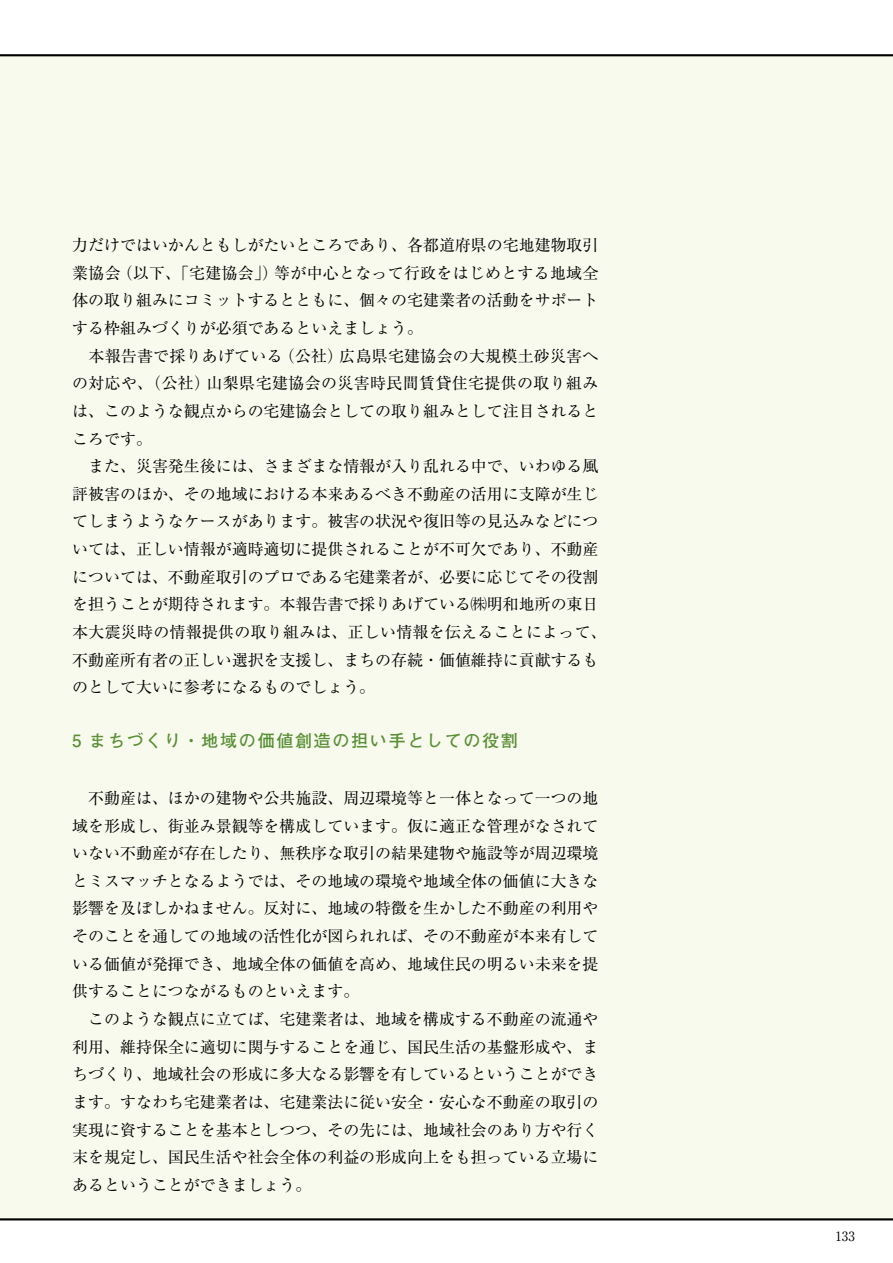
<style>
.page{position:relative;width:893px;height:1263px;background:#fff}
.page>*{position:absolute;margin:0;border:0;box-sizing:border-box;transform-origin:0 0}
.t1{font:700 16.95px "Futo Go B101 Pro";letter-spacing:.1em;color:#598f35}
.t2{font:15.9px/27.6px "Ryumin Pro";color:#000}
.t3{font:12.75px "Ryumin Pro";color:#000}
</style>
<div class="page">
<div style="left:0;top:54px;width:893px;height:1166px;background:#f7faed"></div>
<hr style="left:0;top:54px;width:893px;height:2px;background:#000">
<hr style="left:0;top:1218px;width:893px;height:2px;background:#000">
<p class="t2" style="left:72px;top:230px;width:536px">力だけではいかんともしがたいところであり、各都道府県の宅地建物取引業協会（以下、「宅建協会」）等が中心となって行政をはじめとする地域全体の取り組みにコミットするとともに、個々の宅建業者の活動をサポートする枠組みづくりが必須であるといえましょう。<br>　本報告書で採りあげている（公社）広島県宅建協会の大規模土砂災害への対応や、（公社）山梨県宅建協会の災害時民間賃貸住宅提供の取り組みは、このような観点からの宅建協会としての取り組みとして注目されるところです。<br>　また、災害発生後には、さまざまな情報が入り乱れる中で、いわゆる風評被害のほか、その地域における本来あるべき不動産の活用に支障が生じてしまうようなケースがあります。被害の状況や復旧等の見込みなどについては、正しい情報が適時適切に提供されることが不可欠であり、不動産については、不動産取引のプロである宅建業者が、必要に応じてその役割を担うことが期待されます。本報告書で採りあげている㈱明和地所の東日本大震災時の情報提供の取り組みは、正しい情報を伝えることによって、不動産所有者の正しい選択を支援し、まちの存続・価値維持に貢献するものとして大いに参考になるものでしょう。</p>
<p class="t1" style="left:72px;top:727px;width:447px">5 まちづくり・地域の価値創造の担い手としての役割</p>
<p class="t2" style="left:72px;top:783px;width:528px">　不動産は、ほかの建物や公共施設、周辺環境等と一体となって一つの地域を形成し、街並み景観等を構成しています。仮に適正な管理がなされていない不動産が存在したり、無秩序な取引の結果建物や施設等が周辺環境とミスマッチとなるようでは、その地域の環境や地域全体の価値に大きな影響を及ぼしかねません。反対に、地域の特徴を生かした不動産の利用やそのことを通しての地域の活性化が図られれば、その不動産が本来有している価値が発揮でき、地域全体の価値を高め、地域住民の明るい未来を提供することにつながるものといえます。<br>　このような観点に立てば、宅建業者は、地域を構成する不動産の流通や利用、維持保全に適切に関与することを通じ、国民生活の基盤形成や、まちづくり、地域社会の形成に多大なる影響を有しているということができます。すなわち宅建業者は、宅建業法に従い安全・安心な不動産の取引の実現に資することを基本としつつ、その先には、地域社会のあり方や行く末を規定し、国民生活や社会全体の利益の形成向上をも担っている立場にあるということができましょう。</p>
<p class="t3" style="left:836px;top:1226px;width:21px">133</p>
</div>
